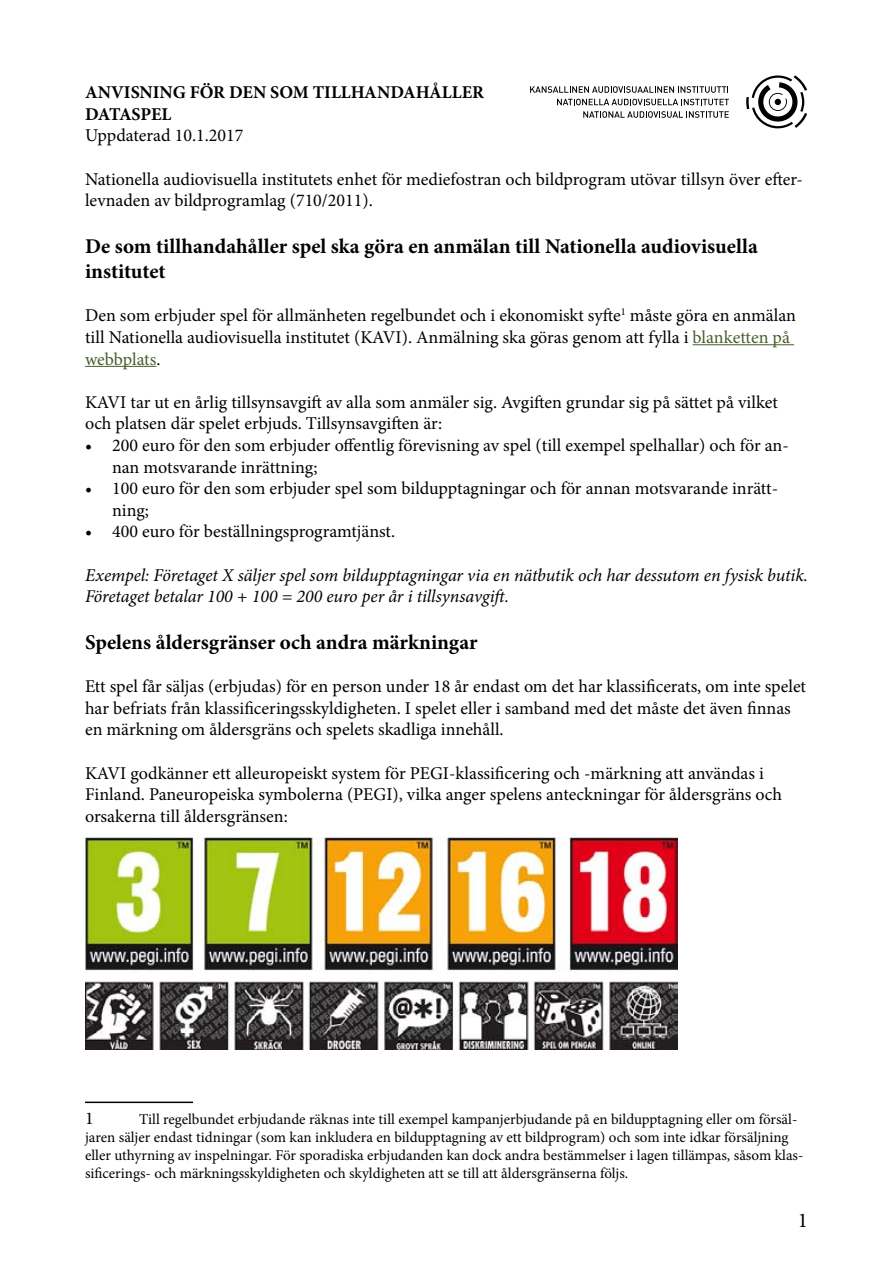
<style>
.page{position:relative;width:893px;height:1263px;background:#fff}
.page>*{position:absolute;margin:0;border:0;box-sizing:border-box;transform-origin:0 0}
.t1{font:700 21px/25.2px "Minion Pro";color:#000}
.t2{font:21px "Minion Pro";color:#000}
.t3{font:18px/21.6px "Minion Pro";color:#000}
.t4{font:italic 18px/21.6px "Minion Pro";letter-spacing:-.01em;color:#000}
.t5{font:700 18px/21.6px "Minion Pro";color:#000}
.t6{font:15px/18px "Minion Pro";color:#000}
.s1{color:#485e2a}
</style>
<div class="page">
<svg style="left:746px;top:75px;width:61px;height:53px"></svg>
<svg style="left:530px;top:86px;width:198px;height:7px"></svg>
<svg style="left:557px;top:99px;width:172px;height:6px"></svg>
<svg style="left:583px;top:111px;width:146px;height:7px"></svg>
<hr style="left:693px;top:344px;width:101px;height:1px;background:#485e2a">
<hr style="left:85px;top:366px;width:71px;height:1px;background:#485e2a">
<hr style="left:85px;top:1101px;width:108px;height:2px;background:#000">
<img style="left:85px;top:838px;width:593px;height:211px">
<p class="t5" style="left:85px;top:81px;width:400px">ANVISNING FÖR DEN SOM TILLHANDAHÅLLER<br>DATASPEL</p>
<p class="t3" style="left:85px;top:125px;width:160px">Uppdaterad 10.1.2017</p>
<p class="t3" style="left:85px;top:168px;width:719px">Nationella audiovisuella institutets enhet för mediefostran och bildprogram utövar tillsyn över efter&shy;levnaden av bildprogramlag (710/2011).</p>
<p class="t1" style="left:85px;top:233px;width:674px">De som tillhandahåller spel ska göra en anmälan till Nationella audiovisuella institutet</p>
<p class="t3" style="left:85px;top:305px;width:713px">Den som erbjuder spel för allmänheten regelbundet och i ekonomiskt syfte<sup>1</sup> måste göra en anmälan till Nationella audiovisuella institutet (KAVI). Anmälning ska göras genom att fylla i <span class="s1">blanketten på webbplats</span>.</p>
<p class="t3" style="left:85px;top:391px;width:694px">KAVI tar ut en årlig tillsynsavgift av alla som anmäler sig. Avgiften grundar sig på sättet på vilket och platsen där spelet erbjuds. Tillsynsavgiften är:</p>
<p class="t3" style="left:112px;top:434px;width:678px;text-indent:-27px">• 200 euro för den som erbjuder offentlig förevisning av spel (till exempel spelhallar) och för an&shy;nan motsvarande inrättning;</p>
<p class="t3" style="left:112px;top:478px;width:668px;text-indent:-27px">• 100 euro för den som erbjuder spel som bildupptagningar och för annan motsvarande inrätt&shy;ning;</p>
<p class="t3" style="left:85px;top:521px;width:312px">• 400 euro för beställningsprogramtjänst.</p>
<p class="t4" style="left:85px;top:564px;width:724px">Exempel: Företaget X säljer spel som bildupptagningar via en nätbutik och har dessutom en fysisk butik.<br>Företaget betalar 100 + 100 = 200 euro per år i tillsynsavgift.</p>
<p class="t1" style="left:85px;top:629px;width:394px">Spelens åldersgränser och andra märkningar</p>
<p class="t3" style="left:85px;top:676px;width:723px">Ett spel får säljas (erbjudas) för en person under 18 år endast om det har klassificerats, om inte spelet har befriats från klassificeringsskyldigheten. I spelet eller i samband med det måste det även finnas en märkning om åldersgräns och spelets skadliga innehåll.</p>
<p class="t3" style="left:85px;top:762px;width:698px">KAVI godkänner ett alleuropeiskt system för PEGI-klassificering och -märkning att användas i<br>Finland. Paneuropeiska symbolerna (PEGI), vilka anger spelens anteckningar för åldersgräns och orsakerna till åldersgränsen:</p>
<p class="t3" style="left:85px;top:1107px;width:10px">1</p>
<p class="t6" style="left:85px;top:1110px;width:720px;text-indent:54px">Till regelbundet erbjudande räknas inte till exempel kampanjerbjudande på en bildupptagning eller om försäl&shy;jaren säljer endast tidningar (som kan inkludera en bildupptagning av ett bildprogram) och som inte idkar försäljning eller uthyrning av inspelningar. För sporadiska erbjudanden kan dock andra bestämmelser i lagen tillämpas, såsom klas&shy;sificerings- och märkningsskyldigheten och skyldigheten att se till att åldersgränserna följs.</p>
<p class="t2" style="left:798px;top:1206px;width:12px">1</p>
</div>
